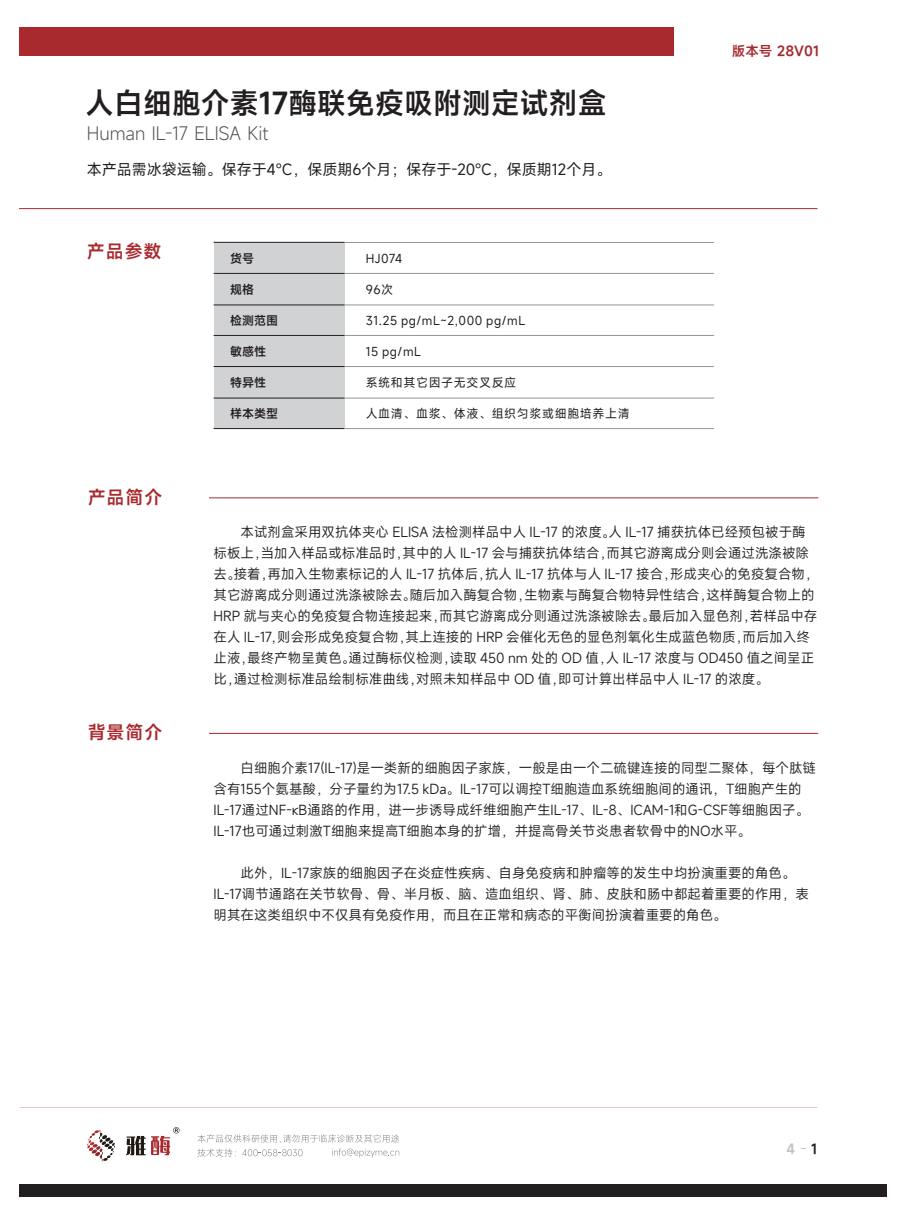
<style>
.page{position:relative;width:906px;height:1225px;background:#fff}
.page>*{position:absolute;margin:0;border:0;box-sizing:border-box;transform-origin:0 0}
.t1{font:600 28.95px "Mi Sans";color:#231f20}
.t2{font:300 18px "Mi Sans";color:#505052}
.t3{font:600 18px "Mi Sans";letter-spacing:.05em;color:#a8292e}
.t4{font:15px "Mi Sans";color:#231f20}
.t5{font:13.5px/21px "Mi Sans";color:#231f20}
.t6{font:600 13.5px "Mi Sans";color:#a8292e}
.t7{font:600 13.5px "Mi Sans";color:#c2c3c6}
.t8{font:12px "Mi Sans";letter-spacing:.05em;color:#231f20}
.t9{font:600 12px "Mi Sans";color:#231f20}
.s1{color:#231f20}
</style>
<div class="page">
<hr style="left:19px;top:208px;width:798px;height:1px;background:#a8292e">
<div style="left:214px;top:242px;width:130px;height:186px;background:#d1d2d4"></div>
<hr style="left:344px;top:304px;width:370px;height:1px;background:#939598">
<hr style="left:344px;top:335px;width:370px;height:1px;background:#939598">
<hr style="left:344px;top:366px;width:370px;height:1px;background:#939598">
<hr style="left:344px;top:398px;width:370px;height:1px;background:#939598">
<hr style="left:344px;top:242px;width:370px;height:1px;background:#939598">
<hr style="left:344px;top:273px;width:370px;height:1px;background:#939598">
<hr style="left:214px;top:273px;width:130px;height:1px;background:#231f20">
<hr style="left:214px;top:304px;width:130px;height:1px;background:#231f20">
<hr style="left:214px;top:242px;width:130px;height:1px;background:#231f20">
<hr style="left:214px;top:366px;width:130px;height:1px;background:#231f20">
<hr style="left:214px;top:398px;width:130px;height:1px;background:#231f20">
<hr style="left:214px;top:428px;width:130px;height:1px;background:#231f20">
<hr style="left:214px;top:335px;width:130px;height:1px;background:#231f20">
<hr style="left:344px;top:428px;width:370px;height:1px;background:#939598">
<hr style="left:209px;top:497px;width:609px;height:1px;background:#a8292e">
<hr style="left:209px;top:733px;width:609px;height:1px;background:#a8292e">
<div style="left:19px;top:27px;width:654px;height:29px;background:#a8292e"></div>
<div style="left:19px;top:1184px;width:867px;height:13px;background:#231f20"></div>
<svg style="left:87px;top:1130px;width:28px;height:31px"></svg>
<svg style="left:126px;top:1127px;width:53px;height:28px"></svg>
<svg style="left:197px;top:1134px;width:202px;height:23px"></svg>
<h1 class="t1" style="left:85px;top:84px;width:523px">人白细胞介素17酶联免疫吸附测定试剂盒</h1>
<h2 class="t2" style="left:87px;top:121px;width:183px">Human IL-17 ELISA Kit</h2>
<p class="t4" style="left:87px;top:159px;width:526px">本产品需冰袋运输。保存于4℃，保质期6个月；保存于-20℃，保质期12个月。</p>
<h2 class="t3" style="left:87px;top:239px;width:76px">产品参数</h2>
<h2 class="t3" style="left:88px;top:485px;width:76px">产品简介</h2>
<p class="t9" style="left:230px;top:250px;width:26px">货号</p>
<p class="t9" style="left:230px;top:282px;width:26px">规格</p>
<p class="t9" style="left:230px;top:313px;width:50px">检测范围</p>
<p class="t9" style="left:230px;top:343px;width:38px">敏感性</p>
<p class="t9" style="left:230px;top:374px;width:38px">特异性</p>
<p class="t9" style="left:230px;top:405px;width:50px">样本类型</p>
<p class="t8" style="left:366px;top:250px;width:38px">HJ074</p>
<p class="t8" style="left:366px;top:282px;width:29px">96次</p>
<p class="t8" style="left:366px;top:313px;width:161px">31.25 pg/mL~2,000 pg/mL</p>
<p class="t8" style="left:366px;top:343px;width:57px">15 pg/mL</p>
<p class="t8" style="left:366px;top:374px;width:152px">系统和其它因子无交叉反应</p>
<p class="t8" style="left:366px;top:405px;width:265px">人血清、血浆、体液、组织匀浆或细胞培养上清</p>
<p class="t6" style="left:732px;top:42px;width:89px">版本号 28V01</p>
<h2 class="t3" style="left:88px;top:720px;width:76px">背景简介</h2>
<p class="t5" style="left:213px;top:521px;width:606px;text-indent:27px">本试剂盒采用双抗体夹心 ELISA 法检测样品中人 IL-17 的浓度。人 IL-17 捕获抗体已经预包被于酶标板上，当加入样品或标准品时，其中的人 IL-17 会与捕获抗体结合，而其它游离成分则会通过洗涤被除去。接着，再加入生物素标记的人 IL-17 抗体后，抗人 IL-17 抗体与人 IL-17 接合，形成夹心的免疫复合物，其它游离成分则通过洗涤被除去。随后加入酶复合物，生物素与酶复合物特异性结合，这样酶复合物上的HRP 就与夹心的免疫复合物连接起来，而其它游离成分则通过洗涤被除去。最后加入显色剂，若样品中存在人 IL-17，则会形成免疫复合物，其上连接的 HRP 会催化无色的显色剂氧化生成蓝色物质，而后加入终止液，最终产物呈黄色。通过酶标仪检测，读取 450 nm 处的 OD 值，人 IL-17 浓度与 OD450 值之间呈正比，通过检测标准品绘制标准曲线，对照未知样品中 OD 值，即可计算出样品中人 IL-17 的浓度。</p>
<p class="t5" style="left:213px;top:757px;width:604px;text-indent:27px">白细胞介素17(IL-17)是一类新的细胞因子家族，一般是由一个二硫键连接的同型二聚体，每个肽链含有155个氨基酸，分子量约为17.5 kDa。IL-17可以调控T细胞造血系统细胞间的通讯，T细胞产生的IL-17通过NF-κB通路的作用，进一步诱导成纤维细胞产生IL-17、IL-8、ICAM-1和G-CSF等细胞因子。IL-17也可通过刺激T细胞来提高T细胞本身的扩增，并提高骨关节炎患者软骨中的NO水平。</p>
<p class="t5" style="left:213px;top:862px;width:597px;text-indent:27px">此外，IL-17家族的细胞因子在炎症性疾病、自身免疫病和肿瘤等的发生中均扮演重要的角色。<br>IL-17调节通路在关节软骨、骨、半月板、脑、造血组织、肾、肺、皮肤和肠中都起着重要的作用，表明其在这类组织中不仅具有免疫作用，而且在正常和病态的平衡间扮演着重要的角色。</p>
<p class="t7" style="left:786px;top:1139px;width:32px">4 <span class="s1">1</span></p>
</div>
